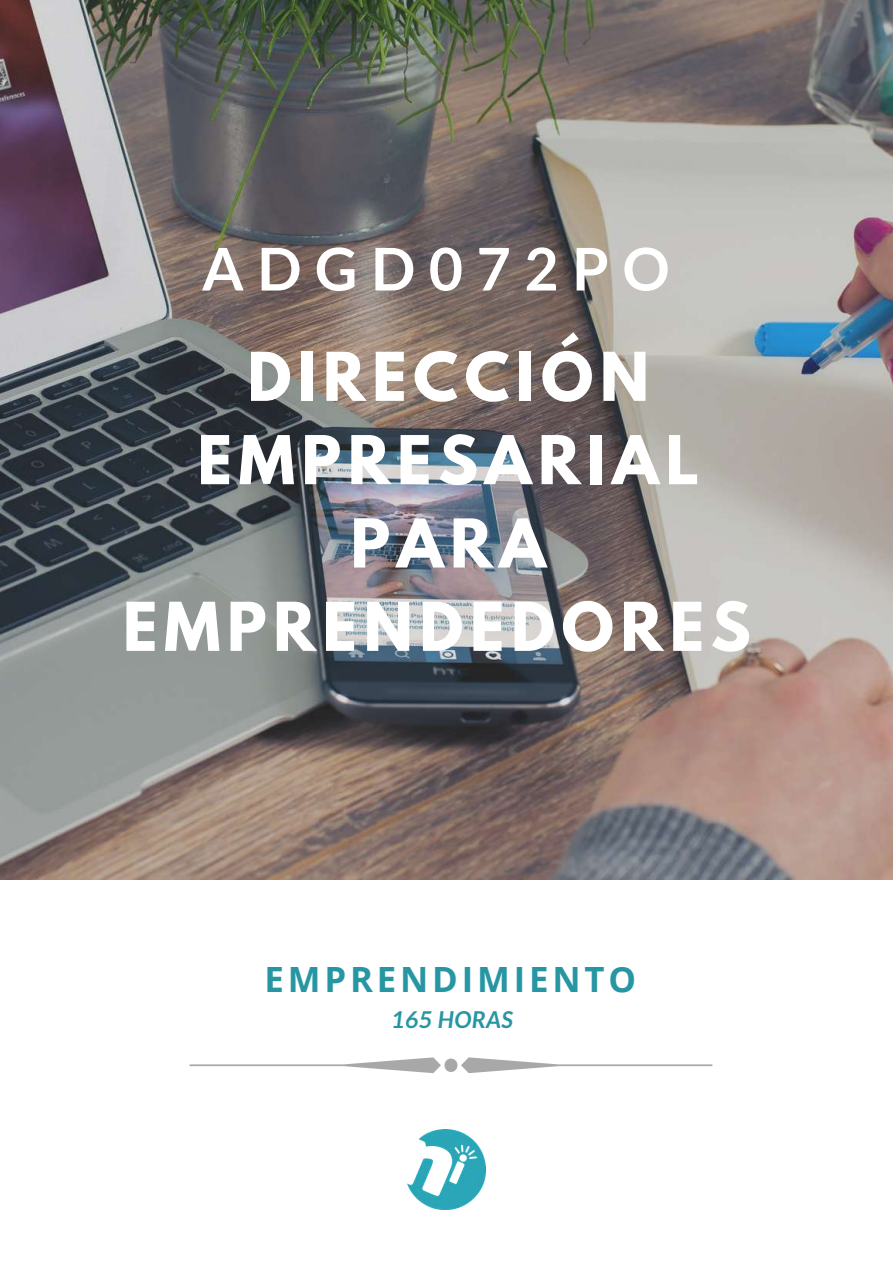
<style>
.page{position:relative;width:893px;height:1263px;background:#fff}
.page>*{position:absolute;margin:0;border:0;box-sizing:border-box;transform-origin:0 0}
.t1{font:700 59.55px/83.2px "League Spartan";letter-spacing:.11em;color:#fff;text-align:center}
.t2{font:700 58.95px "Lato";letter-spacing:.23em;color:#fff}
.t3{font:700 34.8px "Open Sans";letter-spacing:.11em;color:#2796a3}
.t4{font:italic 700 23.25px "Lato";letter-spacing:.02em;color:#2796a3}
</style>
<div class="page">
<img style="left:0;top:0;width:893px;height:879px">
<img style="left:408px;top:1129px;width:77px;height:80px">
<svg style="left:189px;top:1057px;width:524px;height:16px"></svg>
<p class="t2" style="left:202px;top:232px;width:469px">ADGD072PO</p>
<p class="t1" style="left:123px;top:343px;width:629px">DIRECCIÓN<br>EMPRESARIAL<br>PARA<br>EMPRENDEDORES</p>
<p class="t3" style="left:265px;top:955px;width:373px">EMPRENDIMIENTO</p>
<p class="t4" style="left:391px;top:1005px;width:123px">165 HORAS</p>
</div>
